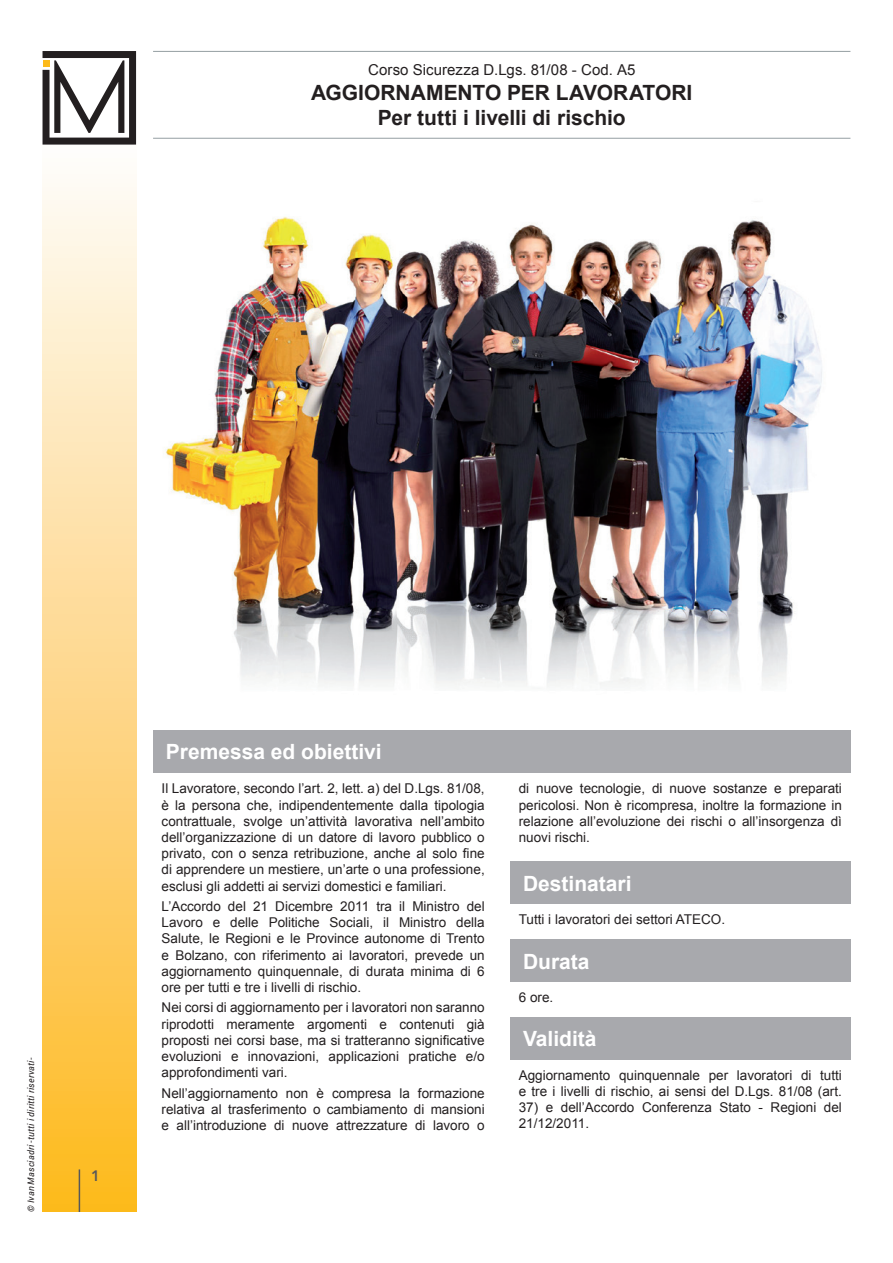
<style>
.page{position:relative;width:893px;height:1263px;background:#fff}
.page>*{position:absolute;margin:0;border:0;box-sizing:border-box;transform-origin:0 0}
.t1{font:700 21px/25.2px "Arial";color:#231f20;text-align:center}
.t2{font:700 21px "Arial";color:#fff}
.t3{font:15px "Arial";letter-spacing:.005em;color:#231f20}
.t4{font:800 15px "Avenir";color:#57585a}
.t5{font:13.5px/16.2px "Arial";color:#231f20;text-align:justify}
.t6{font:italic 9px "Roboto";letter-spacing:.025em;color:#231f20}
</style>
<div class="page">
<img style="left:165px;top:216px;width:657px;height:470px">
<div style="left:43px;top:145px;width:93px;height:1067px;background:linear-gradient(to bottom,#fefbfb,#feb820)"></div>
<svg style="left:43px;top:51px;width:93px;height:94px"></svg>
<hr style="left:79px;top:1169px;width:1px;height:43px;background:#57585a">
<div style="left:510px;top:861px;width:340px;height:43px;background:#a8a9ad"></div>
<div style="left:510px;top:939px;width:340px;height:42px;background:#a8a9ad"></div>
<div style="left:510px;top:1017px;width:340px;height:42px;background:#a8a9ad"></div>
<div style="left:153px;top:730px;width:697px;height:42px;background:#a8a9ad"></div>
<hr style="left:153px;top:51px;width:697px;height:1px;background:#959ea2">
<hr style="left:153px;top:138px;width:697px;height:1px;background:#959ea2">
<p class="t3" style="left:368px;top:60px;width:269px">Corso Sicurezza D.Lgs. 81/08 - Cod. A5</p>
<h1 class="t1" style="left:311px;top:81px;width:383px">AGGIORNAMENTO PER LAVORATORI<br>Per tutti i livelli di rischio</h1>
<p class="t6" style="left:25px;top:1212px;width:156px;rotate:-90deg">© Ivan Masciadri -tutti i diritti riservati-</p>
<p class="t4" style="left:91px;top:1167px;width:10px">1</p>
<h1 class="t2" style="left:166px;top:738px;width:217px">Premessa ed obiettivi</h1>
<p class="t5" style="left:162px;top:781px;width:325px">Il Lavoratore, secondo l’art. 2, lett. a) del D.Lgs. 81/08, è la persona che, indipendentemente dalla tipologia contrattuale, svolge un’attività lavorativa nell’ambito dell’organizzazione di un datore di lavoro pubblico o privato, con o senza retribuzione, anche al solo fine di apprendere un mestiere, un’arte o una professione, esclusi gli addetti ai servizi domestici e familiari.</p>
<p class="t5" style="left:162px;top:898px;width:325px">L’Accordo del 21 Dicembre 2011 tra il Ministro del Lavoro e delle Politiche Sociali, il Ministro della Salute, le Regioni e le Province autonome di Trento e Bolzano, con riferimento ai lavoratori, prevede un aggiornamento quinquennale, di durata minima di 6 ore per tutti e tre i livelli di rischio.</p>
<p class="t5" style="left:162px;top:1000px;width:325px">Nei corsi di aggiornamento per i lavoratori non saranno riprodotti meramente argomenti e contenuti già proposti nei corsi base, ma si tratteranno significative evoluzioni e innovazioni, applicazioni pratiche e/o approfondimenti vari.</p>
<p class="t5" style="left:162px;top:1085px;width:325px">Nell’aggiornamento non è compresa la formazione relativa al trasferimento o cambiamento di mansioni e all’introduzione di nuove attrezzature di lavoro o</p>
<p class="t5" style="left:519px;top:781px;width:325px">di nuove tecnologie, di nuove sostanze e preparati pericolosi. Non è ricompresa, inoltre la formazione in relazione all’evoluzione dei rischi o all’insorgenza dì nuovi rischi.</p>
<h1 class="t2" style="left:523px;top:869px;width:110px">Destinatari</h1>
<p class="t5" style="left:519px;top:911px;width:208px">Tutti i lavoratori dei settori ATECO.</p>
<h1 class="t2" style="left:523px;top:947px;width:68px">Durata</h1>
<p class="t5" style="left:519px;top:989px;width:36px">6 ore.</p>
<h1 class="t2" style="left:523px;top:1025px;width:75px">Validità</h1>
<p class="t5" style="left:519px;top:1067px;width:325px">Aggiornamento quinquennale per lavoratori di tutti e tre i livelli di rischio, ai sensi del D.Lgs. 81/08 (art.</p>
<p class="t5" style="left:519px;top:1099px;width:325px">37) e dell’Accordo Conferenza Stato - Regioni del<br>21/12/2011.</p>
</div>
